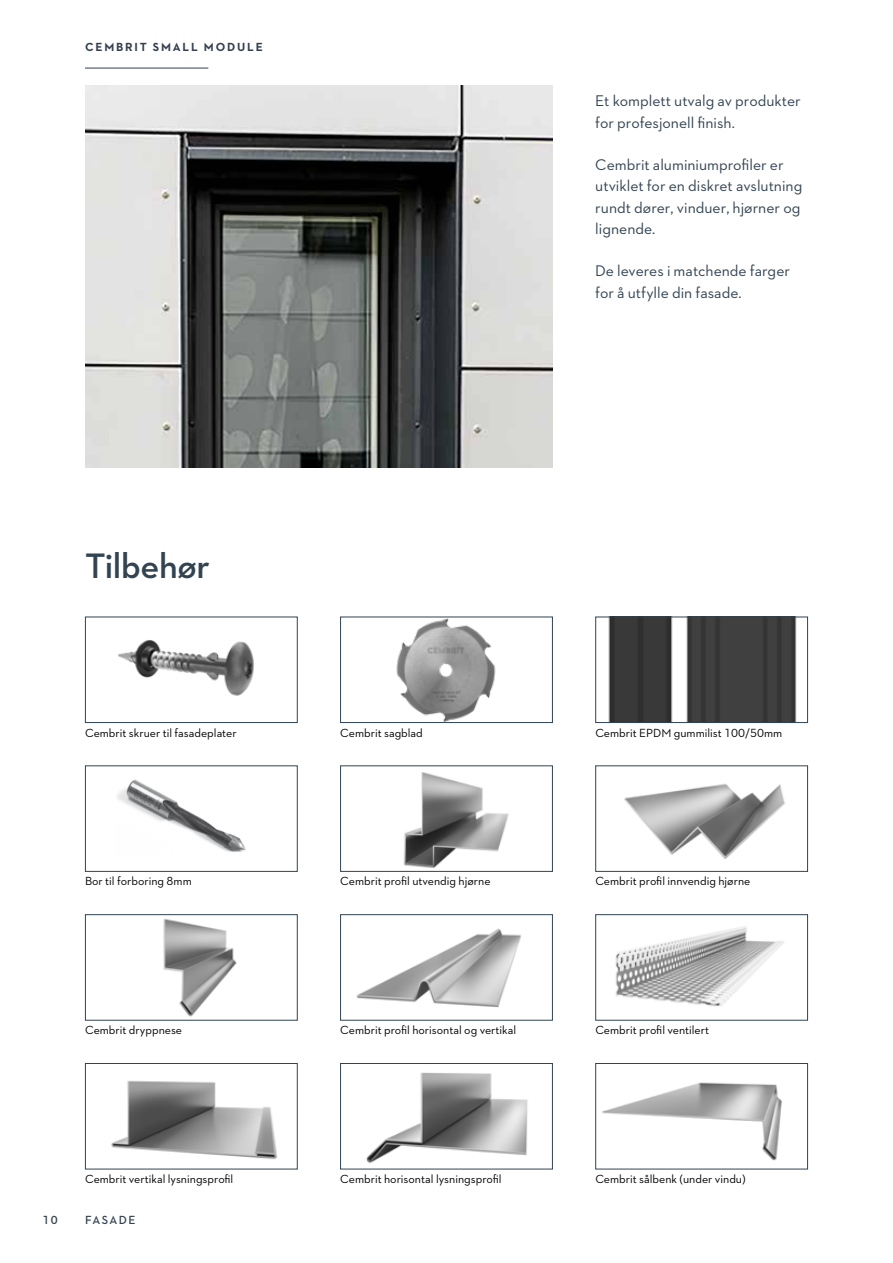
<style>
.page{position:relative;width:893px;height:1263px;background:#fff}
.page>*{position:absolute;margin:0;border:0;box-sizing:border-box;transform-origin:0 0}
.t1{font:600 36px "Neutraface 2 Text";letter-spacing:-.01em;color:#324351}
.t2{font:15.75px/21.3px "Neutraface 2 Text";color:#324351}
.t3{font:12px "Neutraface 2 Text";color:#000}
.t4{font:700 12px "Neutraface 2 Text";letter-spacing:.15em;color:#343f4f}
.t5{font:600 12px "Neutraface 2 Text";letter-spacing:.12em;color:#324351}
</style>
<div class="page">
<img style="left:85px;top:85px;width:468px;height:383px">
<img style="left:118px;top:640px;width:136px;height:56px">
<div style="left:85px;top:617px;width:213px;height:106px;border:1px solid #324351"></div>
<hr style="left:85px;top:68px;width:123px;height:1px;background:#343f4f">
<div style="left:85px;top:765px;width:213px;height:107px;border:1px solid #324351"></div>
<img style="left:117px;top:779px;width:129px;height:73px">
<img style="left:403px;top:772px;width:106px;height:96px">
<div style="left:340px;top:765px;width:213px;height:107px;border:1px solid #324351"></div>
<img style="left:608px;top:619px;width:189px;height:102px">
<div style="left:595px;top:617px;width:213px;height:106px;border:1px solid #324351"></div>
<img style="left:624px;top:783px;width:161px;height:76px">
<div style="left:595px;top:765px;width:213px;height:107px;border:1px solid #324351"></div>
<img style="left:396px;top:619px;width:100px;height:102px">
<div style="left:340px;top:617px;width:213px;height:106px;border:1px solid #324351"></div>
<img style="left:163px;top:918px;width:74px;height:99px">
<div style="left:85px;top:914px;width:213px;height:106px;border:1px solid #324351"></div>
<img style="left:602px;top:1082px;width:180px;height:79px">
<div style="left:595px;top:1063px;width:213px;height:106px;border:1px solid #324351"></div>
<img style="left:356px;top:928px;width:166px;height:80px">
<div style="left:340px;top:914px;width:213px;height:106px;border:1px solid #324351"></div>
<img style="left:615px;top:926px;width:169px;height:80px">
<div style="left:595px;top:914px;width:213px;height:106px;border:1px solid #324351"></div>
<img style="left:111px;top:1080px;width:167px;height:80px">
<div style="left:85px;top:1063px;width:213px;height:106px;border:1px solid #324351"></div>
<img style="left:366px;top:1072px;width:162px;height:92px">
<div style="left:340px;top:1063px;width:213px;height:106px;border:1px solid #324351"></div>
<p class="t4" style="left:85px;top:39px;width:179px">CEMBRIT SMALL MODULE</p>
<h1 class="t1" style="left:85px;top:543px;width:127px">Tilbehør</h1>
<h2 class="t2" style="left:595px;top:90px;width:207px">Et komplett utvalg av produkter for profesjonell finish.</h2>
<h2 class="t2" style="left:595px;top:154px;width:209px">Cembrit aluminiumprofiler er utviklet for en diskret avslutning rundt dører, vinduer, hjørner og lignende.</h2>
<h2 class="t2" style="left:595px;top:260px;width:196px">De leveres i matchende farger for å utfylle din fasade.</h2>
<p class="t3" style="left:85px;top:725px;width:153px">Cembrit skruer til fasadeplater</p>
<p class="t3" style="left:340px;top:725px;width:84px">Cembrit sagblad</p>
<p class="t3" style="left:595px;top:725px;width:188px">Cembrit EPDM gummilist 100/50mm</p>
<p class="t3" style="left:85px;top:874px;width:108px">Bor til forboring 8mm</p>
<p class="t3" style="left:340px;top:874px;width:152px">Cembrit profil utvendig hjørne</p>
<p class="t3" style="left:595px;top:874px;width:157px">Cembrit profil innvendig hjørne</p>
<p class="t3" style="left:85px;top:1023px;width:99px">Cembrit dryppnese</p>
<p class="t3" style="left:340px;top:1023px;width:177px">Cembrit profil horisontal og vertikal</p>
<p class="t3" style="left:595px;top:1023px;width:115px">Cembrit profil ventilert</p>
<p class="t3" style="left:85px;top:1171px;width:150px">Cembrit vertikal lysningsprofil</p>
<p class="t3" style="left:340px;top:1171px;width:163px">Cembrit horisontal lysningsprofil</p>
<p class="t5" style="left:43px;top:1213px;width:17px">10</p>
<p class="t5" style="left:85px;top:1213px;width:52px">FASADE</p>
<p class="t3" style="left:595px;top:1171px;width:152px">Cembrit sålbenk (under vindu)</p>
</div>
